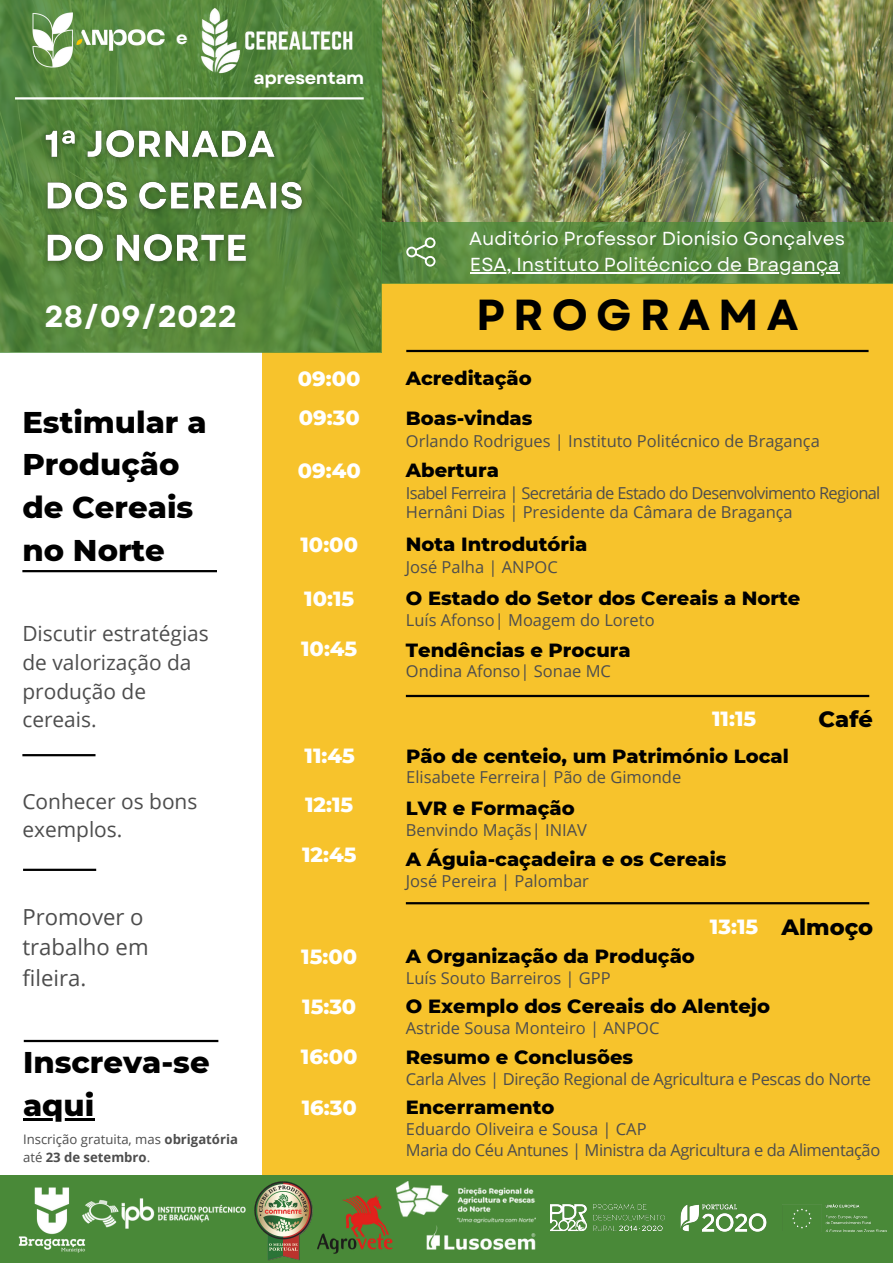
<style>
.page{position:relative;width:893px;height:1264px;background:#fff}
.page>*{position:absolute;margin:0;border:0;box-sizing:border-box;transform-origin:0 0}
.t1{font:700 43.35px "Garet";letter-spacing:.19em;color:#000}
.t2{font:800 30.6px/42.8px "Montserrat";color:#000}
.t3{font:700 30.3px "Garet";color:#fff}
.t4{font:800 22.5px "Montserrat";color:#000}
.t5{font:22.05px/30.5px "Open Sans";color:#4d4d4d}
.t6{font:800 21px/39.6px "Montserrat";color:#fff}
.t7{font:20.85px/28.8px "Open Sans";color:#4d4d4d}
.t8{font:800 19.5px "Montserrat";color:#000}
.t9{font:18.75px/25.8px "Garet";color:#fff}
.t10{font:700 17.7px "Garet";letter-spacing:-.02em;color:#fff}
.t11{font:16.5px "Open Sans";color:#4d4d4d}
.t12{font:16.5px "Open Sans";letter-spacing:-.04em;color:#4d4d4d}
.t13{font:16.5px "Open Sans";letter-spacing:-.02em;color:#4d4d4d}
.t14{font:16.5px "Open Sans";letter-spacing:-.025em;color:#4d4d4d}
.t15{font:13.2px/17.5px "Open Sans";color:#4d4d4d}
.s1{font-weight:700}
.s2{font-size:21px;color:#fff}
</style>
<div class="page">
<div style="left:262px;top:349px;width:155px;height:837px;background:#f7c32c"></div>
<img style="left:381px;top:0;width:511px;height:222px">
<div style="left:381px;top:283px;width:511px;height:897px;background:#f7c32c"></div>
<div style="left:0;top:1175px;width:892px;height:87px;background:#498938"></div>
<svg style="left:0;top:0;width:381px;height:353px;background:#54853c"></svg>
<hr style="left:22px;top:570px;width:195px;height:2px;background:#000">
<hr style="left:15px;top:97px;width:348px;height:2px;background:#fff">
<hr style="left:406px;top:350px;width:462px;height:2px;background:#000">
<hr style="left:22px;top:754px;width:73px;height:2px;background:#000">
<hr style="left:23px;top:868px;width:73px;height:3px;background:#000">
<hr style="left:406px;top:695px;width:463px;height:2px;background:#000">
<hr style="left:406px;top:902px;width:463px;height:2px;background:#000">
<img style="left:190px;top:0;width:175px;height:86px">
<img style="left:15px;top:0;width:164px;height:98px">
<svg style="left:381px;top:222px;width:511px;height:62px;background:#588841"></svg>
<svg style="left:406px;top:237px;width:29px;height:29px"></svg>
<hr style="left:24px;top:1039px;width:194px;height:3px;background:#000">
<img style="left:550px;top:1204px;width:336px;height:27px">
<img style="left:18px;top:1187px;width:68px;height:66px">
<img style="left:73px;top:1189px;width:173px;height:48px">
<img style="left:254px;top:1181px;width:58px;height:79px">
<img style="left:397px;top:1181px;width:138px;height:36px">
<img style="left:418px;top:1213px;width:118px;height:37px">
<img style="left:317px;top:1195px;width:76px;height:59px">
<img style="left:35px;top:109px;width:279px;height:178px">
<hr style="left:470px;top:272px;width:369px;height:1px;background:#fff">
<hr style="left:23px;top:1118px;width:71px;height:2px;background:#000">
<p class="t10" style="left:176px;top:25px;width:13px">e</p>
<p class="t10" style="left:253px;top:65px;width:112px">apresentam</p>
<h3 class="t3" style="left:45px;top:294px;width:194px">28/09/2022</h3>
<h2 class="t2" style="left:22px;top:400px;width:186px">Estimular a<br>Produção de Cereais no Norte</h2>
<p class="t7" style="left:22px;top:618px;width:188px">Discutir estratégias de valorização da produção de cereais.</p>
<p class="t7" style="left:22px;top:786px;width:176px">Conhecer os bons exemplos.</p>
<h3 class="t5" style="left:22px;top:901px;width:128px">Promover o trabalho em fileira.</h3>
<h2 class="t2" style="left:23px;top:1040px;width:188px">Inscreva-se aqui</h2>
<p class="t15" style="left:23px;top:1130px;width:216px">Inscrição gratuita, mas <span class="s1">obrigatória </span>até <span class="s1">23 de setembro</span>.</p>
<p class="t9" style="left:469px;top:226px;width:377px">Auditório Professor Dionísio Gonçalves<br>ESA, Instituto Politécnico de Bragança</p>
<h1 class="t1" style="left:476px;top:284px;width:324px">PROGRAMA</h1>
<p class="t6" style="left:298px;top:358px;width:64px">09:00<br>09:30</p>
<p class="t6" style="left:298px;top:451px;width:64px">09:40</p>
<p class="t8" style="left:406px;top:366px;width:127px">Acreditação</p>
<p class="t8" style="left:406px;top:406px;width:128px">Boas-vindas</p>
<p class="t11" style="left:406px;top:429px;width:415px">Orlando Rodrigues | Instituto Politécnico de Bragança</p>
<p class="t8" style="left:406px;top:458px;width:95px">Abertura</p>
<p class="t12" style="left:406px;top:481px;width:476px">Isabel Ferreira | Secretária de Estado do Desenvolvimento Regional</p>
<p class="t11" style="left:406px;top:500px;width:388px">Hernâni Dias | Presidente da Câmara de Bragança</p>
<p class="t6" style="left:300px;top:525px;width:59px">10:00</p>
<p class="t8" style="left:406px;top:532px;width:183px">Nota Introdutória</p>
<p class="t11" style="left:406px;top:555px;width:153px">José Palha | ANPOC</p>
<p class="t6" style="left:304px;top:578px;width:52px">10:15</p>
<p class="t6" style="left:301px;top:629px;width:58px">10:45</p>
<p class="t8" style="left:406px;top:586px;width:396px">O Estado do Setor dos Cereais a Norte</p>
<p class="t11" style="left:406px;top:608px;width:250px">Luís Afonso| Moagem do Loreto</p>
<p class="t11" style="left:406px;top:659px;width:207px">Ondina Afonso| Sonae MC</p>
<p class="t8" style="left:406px;top:637px;width:226px">Tendências e Procura</p>
<p class="t6" style="left:712px;top:698px;width:46px">11:15</p>
<h3 class="t4" style="left:818px;top:704px;width:56px">Café</h3>
<p class="t6" style="left:304px;top:735px;width:52px">11:45</p>
<p class="t8" style="left:406px;top:744px;width:384px">Pão de centeio, um Património Local</p>
<p class="t11" style="left:406px;top:765px;width:276px">Elisabete Ferreira| Pão de Gimonde</p>
<p class="t6" style="left:305px;top:784px;width:50px">12:15</p>
<p class="t8" style="left:406px;top:796px;width:170px">LVR e Formação</p>
<p class="t11" style="left:406px;top:818px;width:182px">Benvindo Maçãs| INIAV</p>
<p class="t6" style="left:302px;top:834px;width:56px">12:45</p>
<p class="t8" style="left:406px;top:846px;width:322px">A Águia-caçadeira e os Cereais</p>
<p class="t11" style="left:406px;top:869px;width:185px">José Pereira | Palombar</p>
<h3 class="t4" style="left:710px;top:912px;width:165px"><span class="s2">13:15</span> Almoço</h3>
<p class="t6" style="left:301px;top:936px;width:57px">15:00</p>
<p class="t6" style="left:302px;top:986px;width:56px">15:30</p>
<p class="t8" style="left:406px;top:943px;width:290px">A Organização da Produção</p>
<p class="t11" style="left:406px;top:966px;width:206px">Luís Souto Barreiros | GPP</p>
<p class="t8" style="left:406px;top:994px;width:366px">O Exemplo dos Cereais do Alentejo</p>
<p class="t11" style="left:406px;top:1016px;width:255px">Astride Sousa Monteiro | ANPOC</p>
<p class="t6" style="left:301px;top:1037px;width:58px">16:00</p>
<p class="t8" style="left:406px;top:1044px;width:229px">Resumo e Conclusões</p>
<p class="t13" style="left:406px;top:1066px;width:467px">Carla Alves | Direção Regional de Agricultura e Pescas do Norte</p>
<p class="t6" style="left:302px;top:1087px;width:57px">16:30</p>
<p class="t8" style="left:406px;top:1095px;width:150px">Encerramento</p>
<p class="t11" style="left:406px;top:1117px;width:242px">Eduardo Oliveira e Sousa | CAP</p>
<p class="t14" style="left:406px;top:1137px;width:476px">Maria do Céu Antunes | Ministra da Agricultura e da Alimentação</p>
</div>
